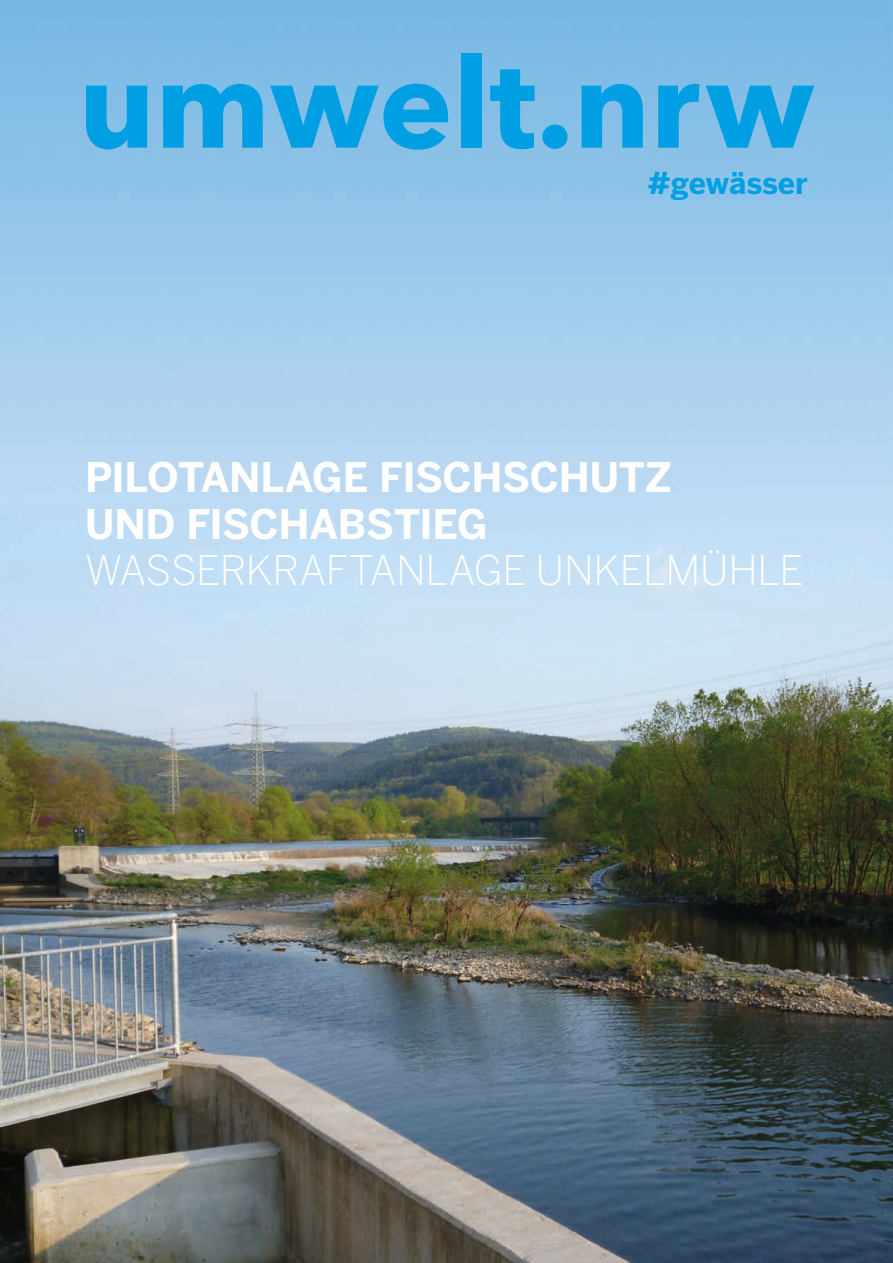
<style>
.page{position:relative;width:893px;height:1263px;background:#fff}
.page>*{position:absolute;margin:0;border:0;box-sizing:border-box;transform-origin:0 0}
.t1{font:700 124.5px "Avenir Next";color:#009fe3}
.t2{font:700 40.5px/46.5px "Benton Sans";letter-spacing:-.01em;color:#fff}
.t3{font:300 40.5px "Benton Sans";letter-spacing:-.01em;color:#fff}
.t4{font:700 30px "Benton Sans";letter-spacing:-.005em;color:#009fe3}
</style>
<div class="page">
<img style="left:0;top:0;width:893px;height:1263px">
<h1 class="t1" style="left:79px;top:-4px;width:737px">umwelt.nrw</h1>
<h2 class="t4" style="left:648px;top:165px;width:161px">#gewässer</h2>
<p class="t2" style="left:85px;top:454px;width:588px">PILOTANLAGE FISCHSCHUTZ<br>UND FISCHABSTIEG</p>
<h1 class="t3" style="left:85px;top:546px;width:720px">WASSERKRAFTANLAGE UNKELMÜHLE</h1>
</div>
